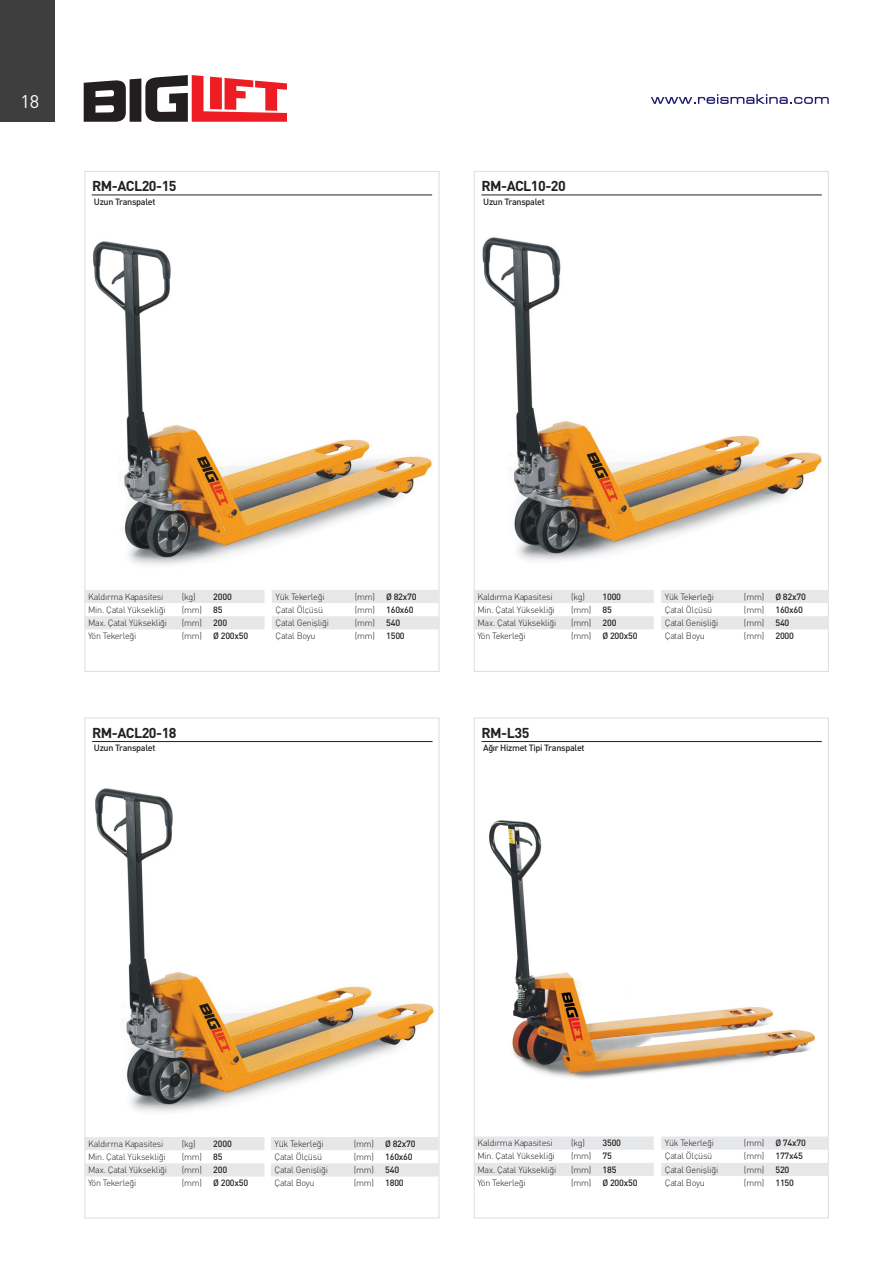
<style>
.page{position:relative;width:893px;height:1263px;background:#fff}
.page>*{position:absolute;margin:0;border:0;box-sizing:border-box;transform-origin:0 0}
.t1{font:18.15px "DIN Tr";color:#fff}
.t2{font:14.25px "DINT Bold Tr";letter-spacing:-.035em;color:#231f20}
.DEN-01{font:9px "DINT Light Tr";letter-spacing:-.025em;color:#231f20}
.DEN-01-2{font:9px "DIN Medium Tr";letter-spacing:-.025em;color:#231f20}
</style>
<div class="page">
<svg style="left:651px;top:94px;width:178px;height:10px"></svg>
<div style="left:0;top:0;width:54px;height:122px;background:#3e3e3f"></div>
<svg style="left:84px;top:75px;width:203px;height:47px"></svg>
<img style="left:93px;top:241px;width:339px;height:324px">
<svg style="left:84px;top:590px;width:180px;height:39px"></svg>
<svg style="left:272px;top:590px;width:167px;height:39px"></svg>
<hr style="left:92px;top:195px;width:340px;height:1px;background:#231f20">
<img style="left:95px;top:788px;width:339px;height:324px">
<svg style="left:84px;top:1137px;width:180px;height:39px"></svg>
<svg style="left:271px;top:1137px;width:167px;height:39px"></svg>
<hr style="left:92px;top:741px;width:340px;height:1px;background:#231f20">
<img style="left:489px;top:820px;width:326px;height:259px">
<svg style="left:474px;top:1136px;width:180px;height:40px"></svg>
<svg style="left:661px;top:1136px;width:168px;height:40px"></svg>
<hr style="left:481px;top:741px;width:341px;height:1px;background:#231f20">
<img style="left:482px;top:237px;width:340px;height:324px">
<svg style="left:474px;top:590px;width:180px;height:39px"></svg>
<svg style="left:661px;top:590px;width:168px;height:39px"></svg>
<hr style="left:481px;top:195px;width:341px;height:1px;background:#231f20">
<h1 class="t1" style="left:20px;top:90px;width:20px">18</h1>
<p class="t2" style="left:92px;top:177px;width:86px">RM-ACL20-15</p>
<p class="DEN-01-2" style="left:94px;top:196px;width:63px">Uzun Transpalet</p>
<p class="t2" style="left:481px;top:177px;width:86px">RM-ACL10-20</p>
<p class="DEN-01-2" style="left:483px;top:196px;width:63px">Uzun Transpalet</p>
<p class="DEN-01" style="left:88px;top:591px;width:77px">Kald›rma Kapasitesi</p>
<p class="DEN-01" style="left:182px;top:591px;width:16px">(kg)</p>
<p class="DEN-01-2" style="left:213px;top:591px;width:20px">2000</p>
<p class="DEN-01" style="left:88px;top:604px;width:79px">Min. Çatal Yüksekli€i</p>
<p class="DEN-01" style="left:182px;top:604px;width:22px">(mm)</p>
<p class="DEN-01-2" style="left:213px;top:604px;width:11px">85</p>
<p class="DEN-01" style="left:88px;top:617px;width:81px">Max. Çatal Yüksekli€i</p>
<p class="DEN-01" style="left:182px;top:617px;width:22px">(mm)</p>
<p class="DEN-01-2" style="left:213px;top:617px;width:15px">200</p>
<p class="DEN-01" style="left:88px;top:630px;width:50px">Yön Tekerle€i</p>
<p class="DEN-01" style="left:182px;top:630px;width:22px">(mm)</p>
<p class="DEN-01-2" style="left:213px;top:630px;width:37px">Ø 200x50</p>
<p class="DEN-01" style="left:276px;top:591px;width:51px">Yük Tekerle€i</p>
<p class="DEN-01" style="left:355px;top:591px;width:22px">(mm)</p>
<p class="DEN-01-2" style="left:386px;top:591px;width:32px">Ø 82x70</p>
<p class="DEN-01" style="left:276px;top:604px;width:49px">Çatal Ölçüsü</p>
<p class="DEN-01" style="left:355px;top:604px;width:22px">(mm)</p>
<p class="DEN-01-2" style="left:386px;top:604px;width:29px">160x60</p>
<p class="DEN-01" style="left:276px;top:617px;width:55px">Çatal Genişli€i</p>
<p class="DEN-01" style="left:355px;top:617px;width:22px">(mm)</p>
<p class="DEN-01-2" style="left:386px;top:617px;width:15px">540</p>
<p class="DEN-01" style="left:276px;top:630px;width:42px">Çatal Boyu</p>
<p class="DEN-01" style="left:355px;top:630px;width:22px">(mm)</p>
<p class="DEN-01-2" style="left:386px;top:630px;width:20px">1500</p>
<p class="t2" style="left:92px;top:723px;width:86px">RM-ACL20-18</p>
<p class="DEN-01-2" style="left:94px;top:742px;width:63px">Uzun Transpalet</p>
<p class="DEN-01" style="left:477px;top:591px;width:77px">Kald›rma Kapasitesi</p>
<p class="DEN-01" style="left:571px;top:591px;width:16px">(kg)</p>
<p class="DEN-01-2" style="left:602px;top:591px;width:20px">1000</p>
<p class="DEN-01" style="left:477px;top:604px;width:79px">Min. Çatal Yüksekli€i</p>
<p class="DEN-01" style="left:571px;top:604px;width:22px">(mm)</p>
<p class="DEN-01-2" style="left:602px;top:604px;width:11px">85</p>
<p class="DEN-01" style="left:477px;top:617px;width:81px">Max. Çatal Yüksekli€i</p>
<p class="DEN-01" style="left:571px;top:617px;width:22px">(mm)</p>
<p class="DEN-01-2" style="left:602px;top:617px;width:15px">200</p>
<p class="DEN-01" style="left:477px;top:630px;width:50px">Yön Tekerle€i</p>
<p class="DEN-01" style="left:571px;top:630px;width:22px">(mm)</p>
<p class="DEN-01-2" style="left:602px;top:630px;width:37px">Ø 200x50</p>
<p class="DEN-01" style="left:665px;top:591px;width:51px">Yük Tekerle€i</p>
<p class="DEN-01" style="left:744px;top:591px;width:22px">(mm)</p>
<p class="DEN-01-2" style="left:775px;top:591px;width:32px">Ø 82x70</p>
<p class="DEN-01" style="left:665px;top:604px;width:49px">Çatal Ölçüsü</p>
<p class="DEN-01" style="left:744px;top:604px;width:22px">(mm)</p>
<p class="DEN-01-2" style="left:775px;top:604px;width:29px">160x60</p>
<p class="DEN-01" style="left:665px;top:617px;width:55px">Çatal Genişli€i</p>
<p class="DEN-01" style="left:744px;top:617px;width:22px">(mm)</p>
<p class="DEN-01-2" style="left:775px;top:617px;width:15px">540</p>
<p class="DEN-01" style="left:665px;top:630px;width:42px">Çatal Boyu</p>
<p class="DEN-01" style="left:744px;top:630px;width:22px">(mm)</p>
<p class="DEN-01-2" style="left:775px;top:630px;width:20px">2000</p>
<p class="t2" style="left:481px;top:723px;width:49px">RM-L35</p>
<p class="DEN-01-2" style="left:483px;top:742px;width:103px">Ağır Hizmet Tipi Transpalet</p>
<p class="DEN-01" style="left:88px;top:1138px;width:77px">Kald›rma Kapasitesi</p>
<p class="DEN-01" style="left:182px;top:1138px;width:16px">(kg)</p>
<p class="DEN-01-2" style="left:213px;top:1138px;width:20px">2000</p>
<p class="DEN-01" style="left:88px;top:1151px;width:79px">Min. Çatal Yüksekli€i</p>
<p class="DEN-01" style="left:182px;top:1151px;width:22px">(mm)</p>
<p class="DEN-01-2" style="left:213px;top:1151px;width:11px">85</p>
<p class="DEN-01" style="left:88px;top:1164px;width:81px">Max. Çatal Yüksekli€i</p>
<p class="DEN-01" style="left:182px;top:1164px;width:22px">(mm)</p>
<p class="DEN-01-2" style="left:213px;top:1164px;width:15px">200</p>
<p class="DEN-01" style="left:88px;top:1177px;width:50px">Yön Tekerle€i</p>
<p class="DEN-01" style="left:182px;top:1177px;width:22px">(mm)</p>
<p class="DEN-01-2" style="left:213px;top:1177px;width:37px">Ø 200x50</p>
<p class="DEN-01" style="left:275px;top:1138px;width:51px">Yük Tekerle€i</p>
<p class="DEN-01" style="left:354px;top:1138px;width:22px">(mm)</p>
<p class="DEN-01-2" style="left:385px;top:1138px;width:32px">Ø 82x70</p>
<p class="DEN-01" style="left:275px;top:1151px;width:49px">Çatal Ölçüsü</p>
<p class="DEN-01" style="left:354px;top:1151px;width:22px">(mm)</p>
<p class="DEN-01-2" style="left:385px;top:1151px;width:29px">160x60</p>
<p class="DEN-01" style="left:275px;top:1164px;width:55px">Çatal Genişli€i</p>
<p class="DEN-01" style="left:354px;top:1164px;width:22px">(mm)</p>
<p class="DEN-01-2" style="left:385px;top:1164px;width:15px">540</p>
<p class="DEN-01" style="left:275px;top:1177px;width:42px">Çatal Boyu</p>
<p class="DEN-01" style="left:354px;top:1177px;width:22px">(mm)</p>
<p class="DEN-01-2" style="left:385px;top:1177px;width:20px">1800</p>
<p class="DEN-01" style="left:477px;top:1137px;width:77px">Kald›rma Kapasitesi</p>
<p class="DEN-01" style="left:571px;top:1137px;width:16px">(kg)</p>
<p class="DEN-01-2" style="left:602px;top:1137px;width:20px">3500</p>
<p class="DEN-01" style="left:477px;top:1151px;width:79px">Min. Çatal Yüksekli€i</p>
<p class="DEN-01" style="left:571px;top:1151px;width:22px">(mm)</p>
<p class="DEN-01-2" style="left:602px;top:1150px;width:11px">75</p>
<p class="DEN-01" style="left:477px;top:1164px;width:81px">Max. Çatal Yüksekli€i</p>
<p class="DEN-01" style="left:571px;top:1164px;width:22px">(mm)</p>
<p class="DEN-01-2" style="left:602px;top:1164px;width:15px">185</p>
<p class="DEN-01" style="left:477px;top:1177px;width:50px">Yön Tekerle€i</p>
<p class="DEN-01" style="left:571px;top:1177px;width:22px">(mm)</p>
<p class="DEN-01-2" style="left:602px;top:1177px;width:37px">Ø 200x50</p>
<p class="DEN-01" style="left:665px;top:1137px;width:51px">Yük Tekerle€i</p>
<p class="DEN-01" style="left:744px;top:1137px;width:22px">(mm)</p>
<p class="DEN-01-2" style="left:775px;top:1137px;width:32px">Ø 74x70</p>
<p class="DEN-01" style="left:665px;top:1151px;width:49px">Çatal Ölçüsü</p>
<p class="DEN-01" style="left:744px;top:1151px;width:22px">(mm)</p>
<p class="DEN-01-2" style="left:775px;top:1150px;width:29px">177x45</p>
<p class="DEN-01" style="left:665px;top:1164px;width:55px">Çatal Genişli€i</p>
<p class="DEN-01" style="left:744px;top:1164px;width:22px">(mm)</p>
<p class="DEN-01-2" style="left:775px;top:1164px;width:15px">520</p>
<p class="DEN-01" style="left:665px;top:1177px;width:42px">Çatal Boyu</p>
<p class="DEN-01" style="left:744px;top:1177px;width:22px">(mm)</p>
<p class="DEN-01-2" style="left:775px;top:1177px;width:20px">1150</p>
</div>
